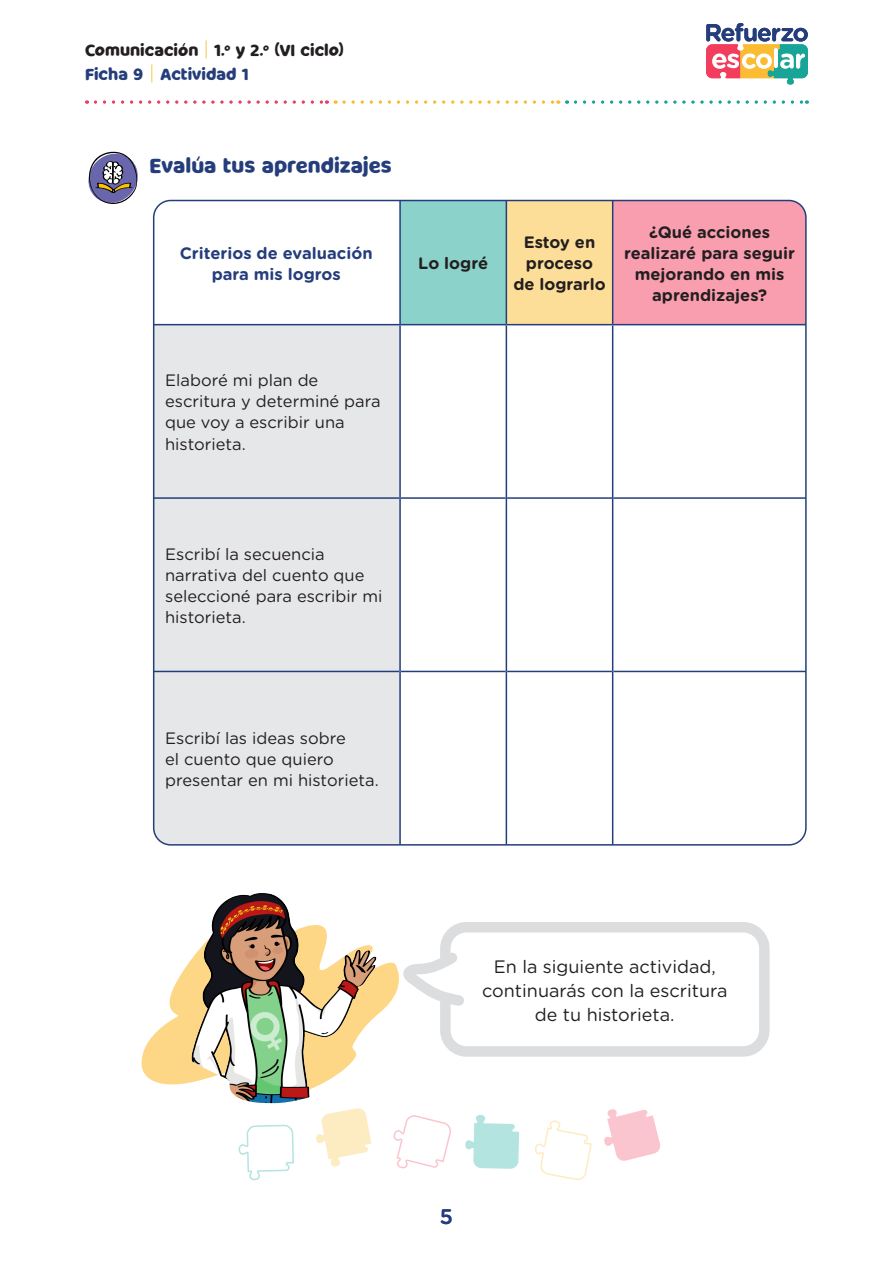
<style>
.page{position:relative;width:893px;height:1263px;background:#fff}
.page>*{position:absolute;margin:0;border:0;box-sizing:border-box;transform-origin:0 0}
.Subtítulos{font:21px "Milky Nice Clean";color:#253e7b}
.t1{font:500 21px "Gotham Rounded";color:#253e7b}
.Cuerpo_de_texto_just{font:18px/24px "Gotham Rounded";color:#231f20;text-align:center}
.t2{font:16.5px/21px "Gotham Rounded";color:#231f20}
.t3{font:700 16.5px/21px "Gotham Rounded";color:#231f20;text-align:center}
.t4{font:16.5px/23.4px "Milky Nice Clean";color:#231f20}
.t5{font:700 16.5px/21px "Gotham Rounded";color:#253e7b;text-align:center}
.s1{font-family:"Gotham Rounded";font-weight:300;font-size:19.5px;color:#fbbc33}
.s2{color:#253e7b}
</style>
<div class="page">
<svg style="left:535px;top:1120px;width:57px;height:61px"></svg>
<svg style="left:604px;top:1109px;width:57px;height:52px"></svg>
<svg style="left:465px;top:1115px;width:54px;height:54px"></svg>
<svg style="left:316px;top:1108px;width:55px;height:58px"></svg>
<svg style="left:393px;top:1115px;width:58px;height:54px"></svg>
<svg style="left:238px;top:1124px;width:56px;height:57px"></svg>
<svg style="left:706px;top:23px;width:102px;height:62px"></svg>
<svg style="left:95px;top:101px;width:232px;height:3px"></svg>
<svg style="left:344px;top:101px;width:215px;height:3px"></svg>
<svg style="left:575px;top:101px;width:232px;height:3px"></svg>
<img style="left:141px;top:893px;width:263px;height:210px">
<div style="left:440px;top:922px;width:329px;height:135px;border:10px solid #dcdddf;border-radius:21px"></div>
<svg style="left:405px;top:947px;width:59px;height:64px"></svg>
<div style="left:400px;top:200px;width:106px;height:125px;background:#8bd2cb"></div>
<div style="left:506px;top:200px;width:107px;height:125px;background:#fdde99"></div>
<div style="left:613px;top:200px;width:193px;height:125px;background:#f99eaf"></div>
<div style="left:156px;top:325px;width:243px;height:518px;background:#e6e7e9"></div>
<hr style="left:399px;top:200px;width:2px;height:124px;background:#253e7b">
<hr style="left:506px;top:200px;width:1px;height:124px;background:#253e7b">
<hr style="left:612px;top:200px;width:1px;height:124px;background:#253e7b">
<hr style="left:154px;top:324px;width:246px;height:1px;background:#253e7b">
<hr style="left:400px;top:324px;width:106px;height:1px;background:#253e7b">
<hr style="left:506px;top:324px;width:107px;height:1px;background:#253e7b">
<hr style="left:613px;top:324px;width:193px;height:1px;background:#253e7b">
<hr style="left:154px;top:497px;width:245px;height:2px;background:#253e7b">
<hr style="left:401px;top:497px;width:105px;height:2px;background:#253e7b">
<hr style="left:507px;top:497px;width:105px;height:2px;background:#253e7b">
<hr style="left:613px;top:497px;width:193px;height:2px;background:#253e7b">
<hr style="left:154px;top:671px;width:245px;height:1px;background:#253e7b">
<hr style="left:401px;top:671px;width:105px;height:1px;background:#253e7b">
<hr style="left:507px;top:671px;width:105px;height:1px;background:#253e7b">
<hr style="left:613px;top:671px;width:193px;height:1px;background:#253e7b">
<hr style="left:399px;top:325px;width:2px;height:173px;background:#253e7b">
<hr style="left:506px;top:325px;width:1px;height:173px;background:#253e7b">
<hr style="left:612px;top:325px;width:1px;height:173px;background:#253e7b">
<hr style="left:399px;top:498px;width:2px;height:173px;background:#253e7b">
<hr style="left:506px;top:498px;width:1px;height:173px;background:#253e7b">
<hr style="left:612px;top:498px;width:1px;height:173px;background:#253e7b">
<hr style="left:399px;top:671px;width:2px;height:174px;background:#253e7b">
<hr style="left:506px;top:671px;width:1px;height:174px;background:#253e7b">
<hr style="left:612px;top:671px;width:1px;height:174px;background:#253e7b">
<svg style="left:88px;top:151px;width:50px;height:53px"></svg>
<p class="t4" style="left:85px;top:39px;width:260px">Comunicación <span class="s1">|</span> 1.<sup>o</sup> y 2.<sup>o</sup> (VI ciclo)<br><span class="s2">Ficha 9</span> <span class="s1">|</span> <span class="s2">Actividad 1</span></p>
<p class="Subtítulos" style="left:149px;top:153px;width:244px">Evalúa tus aprendizajes</p>
<p class="t5" style="left:180px;top:242px;width:194px">Criterios de evaluación para mis logros</p>
<p class="t3" style="left:418px;top:252px;width:71px">Lo logré</p>
<p class="t3" style="left:513px;top:231px;width:94px">Estoy en proceso de lograrlo</p>
<p class="t3" style="left:624px;top:221px;width:173px">¿Qué acciones realizaré para seguir mejorando en mis aprendizajes?</p>
<p class="t2" style="left:165px;top:369px;width:217px">Elaboré mi plan de escritura y determiné para que voy a escribir una historieta.</p>
<p class="t2" style="left:165px;top:543px;width:219px">Escribí la secuencia narrativa del cuento que seleccioné para escribir mi historieta.</p>
<p class="t2" style="left:165px;top:727px;width:215px">Escribí las ideas sobre<br>el cuento que quiero presentar en mi historieta.</p>
<p class="Cuerpo_de_texto_just" style="left:482px;top:953px;width:247px">En la siguiente actividad, continuarás con la escritura de tu historieta.</p>
<p class="t1" style="left:440px;top:1202px;width:15px">5</p>
</div>
